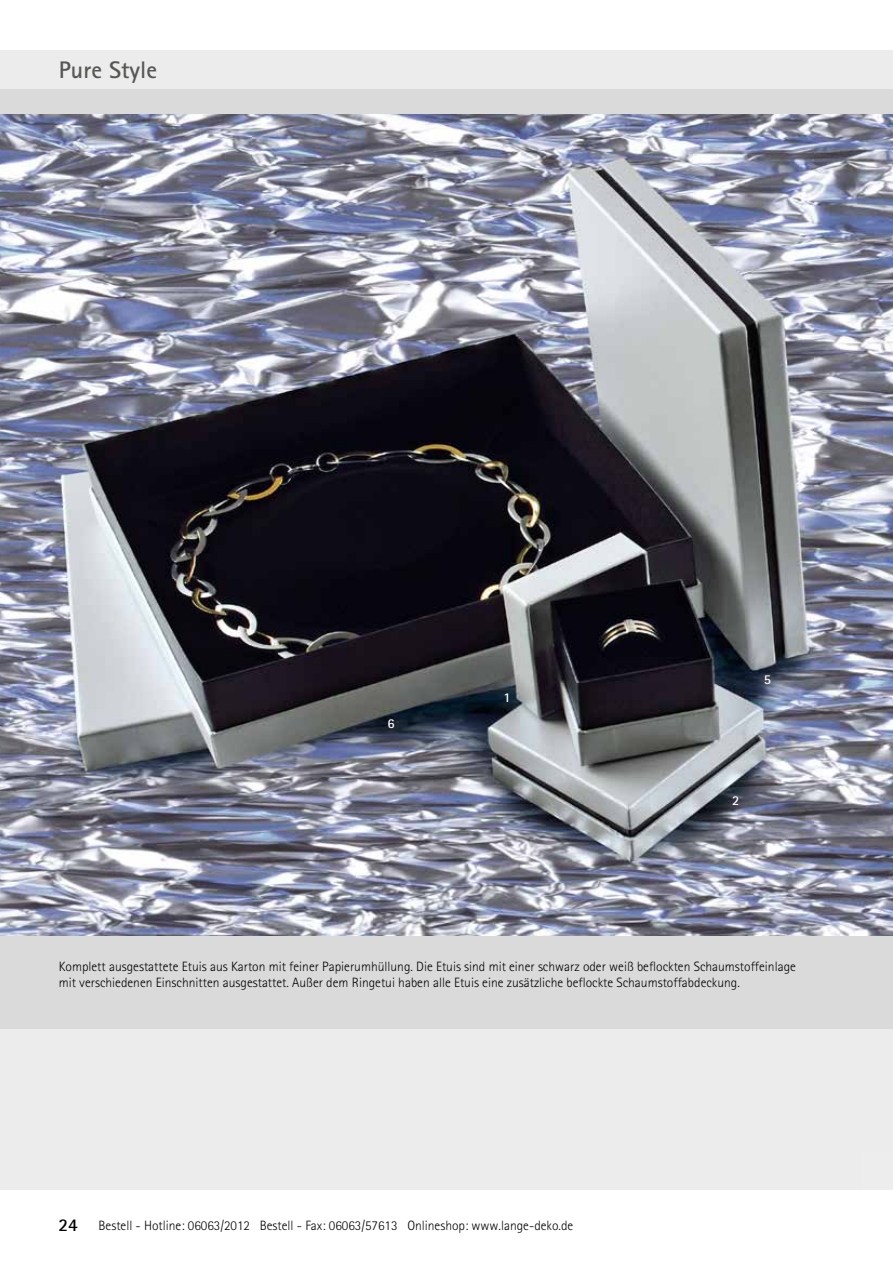
<style>
.page{position:relative;width:893px;height:1263px;background:#fff}
.page>*{position:absolute;margin:0;border:0;box-sizing:border-box;transform-origin:0 0}
.t1{font:700 24px "Rotis Sans Serif Pro";color:#575756}
.t2{font:700 18px "Rotis Sans Serif Pro";color:#000}
.t3{font:300 13.5px/16.2px "Rotis Sans Serif Pro";color:#000;text-align:right}
.t4{font:700 13.5px "Rotis Sans Serif Pro";color:#fff}
.s1{font-weight:700;font-size:18px}
</style>
<div class="page">
<div style="left:0;top:51px;width:893px;height:1139px;background:#ececec"></div>
<div style="left:0;top:89px;width:893px;height:940px;background:#dadada"></div>
<img style="left:0;top:114px;width:893px;height:821px">
<h1 class="t1" style="left:59px;top:55px;width:100px">Pure Style</h1>
<p class="t4" style="left:387px;top:715px;width:9px">6</p>
<p class="t4" style="left:503px;top:688px;width:9px">1</p>
<p class="t4" style="left:764px;top:670px;width:9px">5</p>
<p class="t4" style="left:732px;top:792px;width:9px">2</p>
<p class="t3" style="left:59px;top:958px;width:739px;text-align:left">Komplett ausgestattete Etuis aus Karton mit feiner Papierumhüllung. Die Etuis sind mit einer schwarz oder weiß beflockten Schaumstoffeinlage mit verschiedenen Einschnitten ausgestattet. Außer dem Ringetui haben alle Etuis eine zusätzliche beflockte Schaumstoffabdeckung.</p>
<p class="t3" style="left:59px;top:958px;width:707px">beflockten Schaumstoffeinlage mit<br>verschiedenen Ei schnitten ausgestattet. Außer d m Ringetui haben alle Etuis eine zusätzliche schwarz beflockte Schaumstoffabdeckung.</p>
<p class="t3" style="left:58px;top:1218px;width:516px"><span class="s1">24</span> Bestell - Hotline: 06063/2012 Bestell - Fax: 06063/57613 Onlineshop: www.lange-deko.de</p>
<h2 class="t2" style="left:58px;top:1214px;width:21px">42</h2>
</div>
